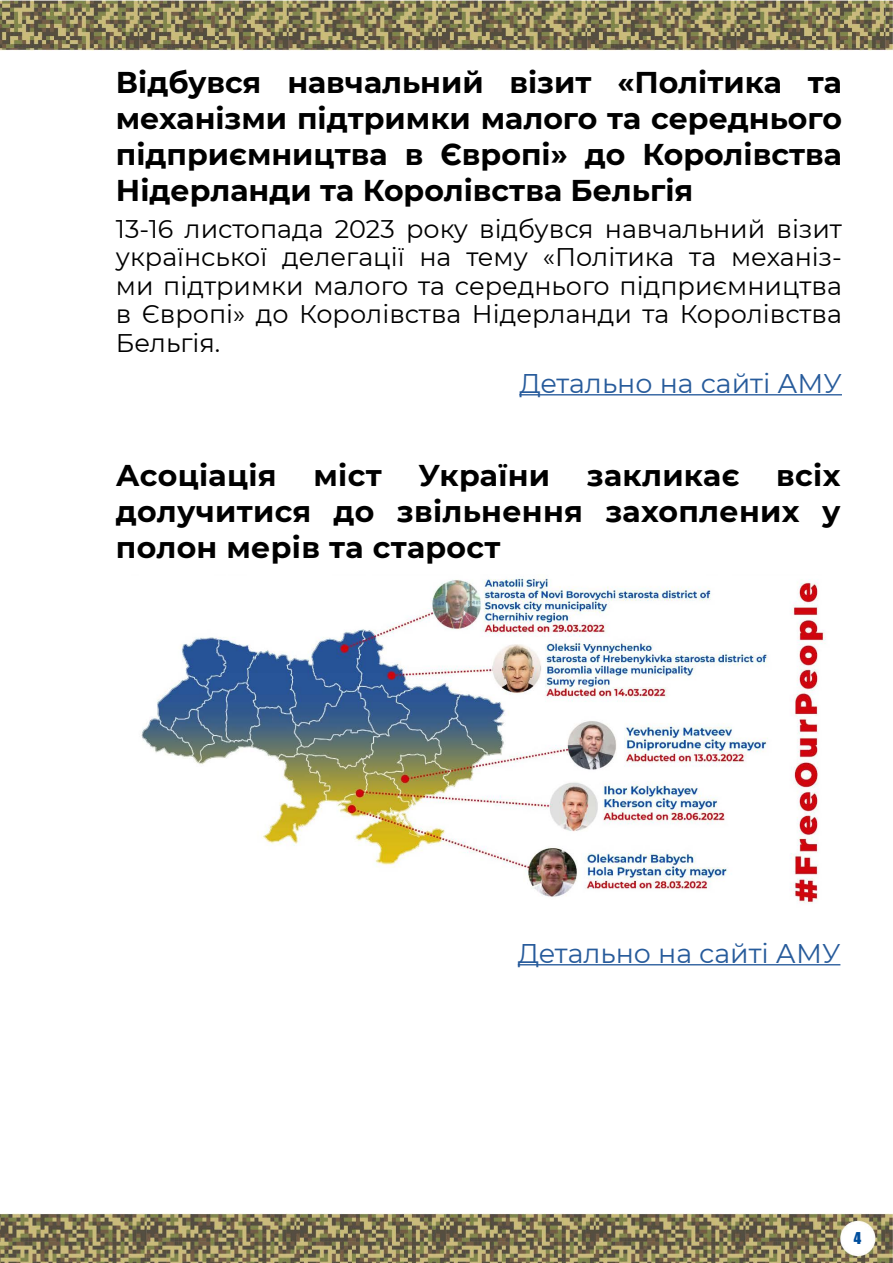
<style>
.page{position:relative;width:893px;height:1263px;background:#fff}
.page>*{position:absolute;margin:0;border:0;box-sizing:border-box;transform-origin:0 0}
.t1{font:700 30px/36px "Montserrat";color:#000;text-align:justify}
.t2{font:27px "Montserrat";color:#275b9b}
.t3{font:25.5px/28.5px "Montserrat";color:#000;text-align:justify}
.t4{font:15px "Impact";color:#004e9d}
</style>
<div class="page">
<img style="left:0;top:0;width:893px;height:50px">
<img style="left:0;top:1213px;width:893px;height:50px">
<hr style="left:518px;top:964px;width:322px;height:1px;background:#275b9b">
<img style="left:141px;top:578px;width:685px;height:326px">
<hr style="left:519px;top:394px;width:323px;height:1px;background:#275b9b">
<p class="t1" style="left:116px;top:63px;width:728px">Відбувся навчальний візит «Політика та механізми підтримки малого та середнього підприємництва в Європі» до Королівства Нідерланди та Королівства Бельгія</p>
<p class="t3" style="left:116px;top:214px;width:728px">13-16 листопада 2023 року відбувся навчальний візит української делегації на тему «Політика та механіз&shy;ми підтримки малого та середнього підприємництва в Європі» до Королівства Нідерланди та Королівства Бельгія.</p>
<p class="t2" style="left:519px;top:365px;width:324px">Детально на сайті АМУ</p>
<p class="t1" style="left:116px;top:456px;width:726px">Асоціація міст України закликає всіх долучитися до звільнення захоплених у полон мерів та старост</p>
<p class="t2" style="left:518px;top:934px;width:324px">Детально на сайті АМУ</p>
<p class="t4" style="left:854px;top:1226px;width:9px">4</p>
</div>
